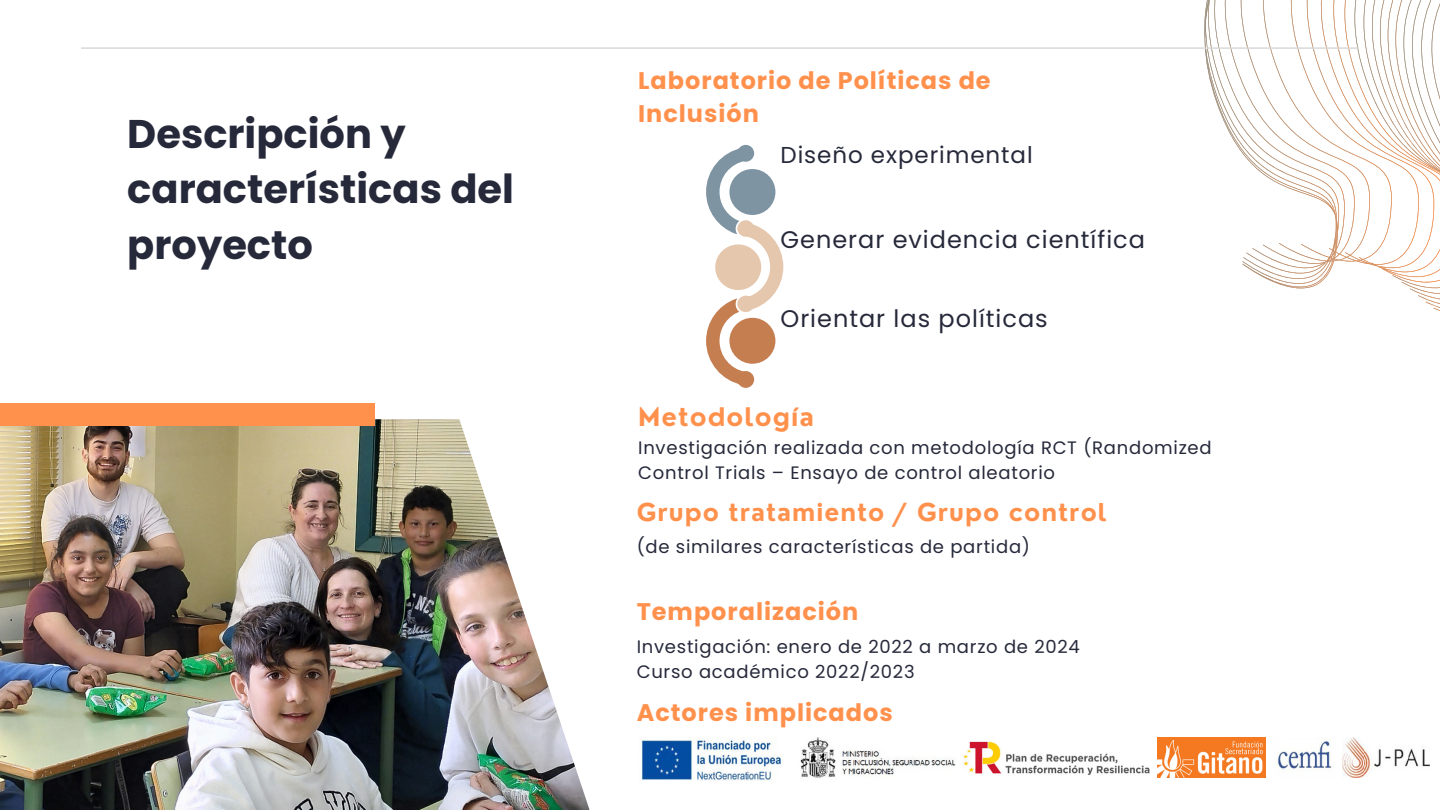
<style>
.page{position:relative;width:1440px;height:810px;background:#fff}
.page>*{position:absolute;margin:0;border:0;box-sizing:border-box;transform-origin:0 0}
.t1{font:700 40px/55.5px "Poppins";color:#26293a}
.t2{font:700 25px "Nourd";letter-spacing:.04em;color:#ff914d}
.t3{font:700 24px/33px "Poppins";letter-spacing:.04em;color:#ff914d}
.t4{font:24px "Poppins";letter-spacing:.04em;color:#26293a}
.t5{font:700 24px "Nourd";letter-spacing:.04em;color:#ff914d}
.t6{font:23px "Poppins";letter-spacing:.04em;color:#26293a}
.t7{font:18px/24.8px "Poppins";letter-spacing:.04em;color:#26293a}
</style>
<div class="page">
<img style="left:0;top:419px;width:590px;height:391px">
<svg style="left:1204px;top:0;width:149px;height:289px"></svg>
<svg style="left:1353px;top:0;width:87px;height:311px"></svg>
<hr style="left:81px;top:47px;width:1278px;height:2px;background:#d9d9d9">
<div style="left:0;top:403px;width:375px;height:23px;background:#ff914d"></div>
<div style="left:737px;top:145px;width:17px;height:17px;background:#7e94a2;border-radius:50%"></div>
<svg style="left:706px;top:147px;width:77px;height:238px"></svg>
<div style="left:737px;top:371px;width:17px;height:17px;background:#c57e50;border-radius:50%"></div>
<div style="left:729px;top:318px;width:46px;height:46px;background:#c57e50;border-radius:50%"></div>
<img style="left:641px;top:737px;width:140px;height:44px">
<img style="left:800px;top:737px;width:156px;height:41px">
<img style="left:1158px;top:737px;width:107px;height:41px">
<img style="left:963px;top:741px;width:187px;height:34px">
<img style="left:1343px;top:737px;width:87px;height:41px">
<img style="left:1277px;top:741px;width:55px;height:29px">
<h1 class="t1" style="left:127px;top:106px;width:388px">Descripción y características del proyecto</h1>
<h2 class="t3" style="left:638px;top:64px;width:354px">Laboratorio de Políticas de<br>Inclusión</h2>
<h2 class="t6" style="left:781px;top:139px;width:254px">Diseño experimental</h2>
<p class="t4" style="left:781px;top:223px;width:366px">Generar evidencia científica</p>
<h2 class="t4" style="left:781px;top:302px;width:269px">Orientar las políticas</h2>
<p class="t2" style="left:638px;top:401px;width:177px">Metodología</p>
<h3 class="t7" style="left:638px;top:435px;width:575px">Investigación realizada con metodología RCT (Randomized<br>Control Trials – Ensayo de control aleatorio</h3>
<h3 class="t5" style="left:637px;top:497px;width:472px">Grupo tratamiento / Grupo control</h3>
<h3 class="t7" style="left:637px;top:535px;width:395px">(de similares características de partida)</h3>
<p class="t3" style="left:637px;top:595px;width:223px">Temporalización</p>
<p class="t7" style="left:637px;top:635px;width:445px">Investigación: enero de 2022 a marzo de 2024</p>
<h2 class="t7" style="left:637px;top:659px;width:279px">Curso académico 2022/2023</h2>
<p class="t3" style="left:637px;top:696px;width:258px">Actores implicados</p>
</div>
